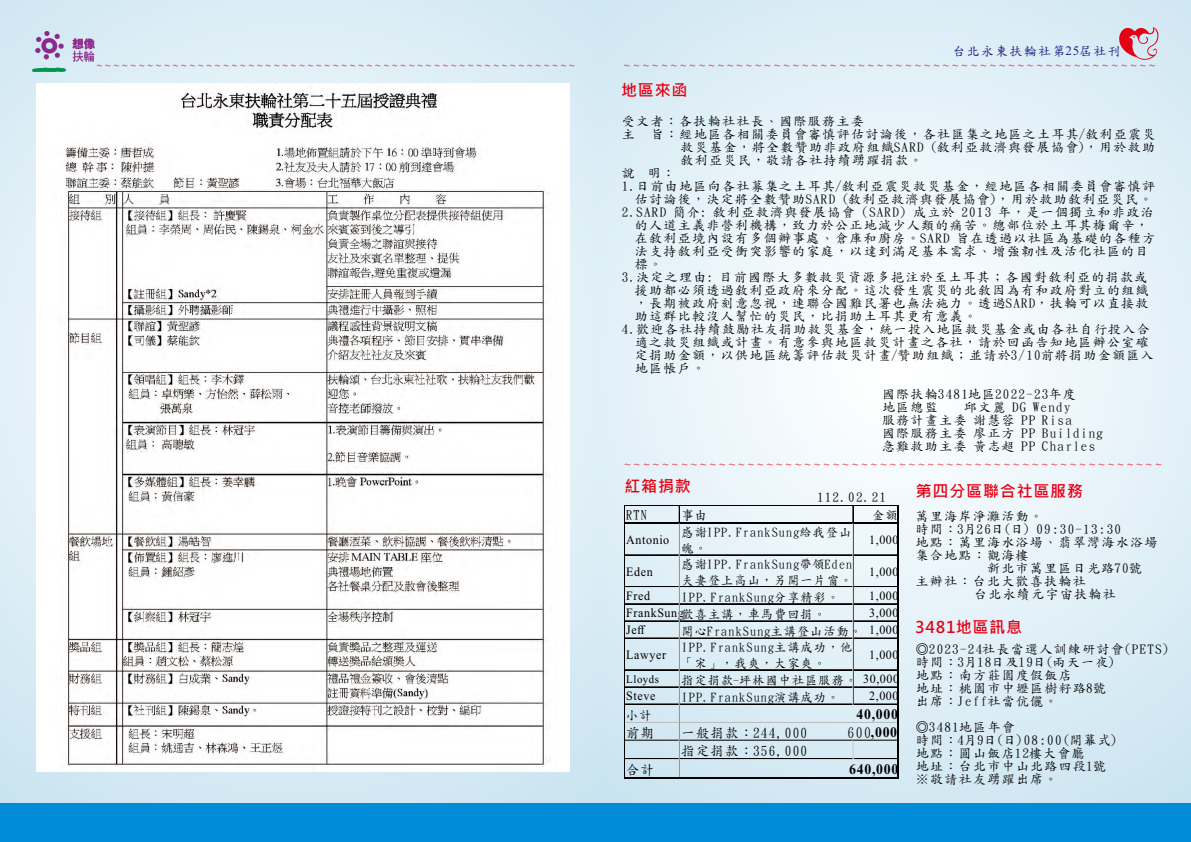
<style>
.page{position:relative;width:1191px;height:842px;background:#fff}
.page>*{position:absolute;margin:0;border:0;box-sizing:border-box;transform-origin:0 0}
.t1{font:700 16px "Microsoft Jheng Hei";letter-spacing:.05em;color:#e60013}
.t2{font:15.2px "DF Kai Shu SB Estd BF";color:#e60013;scale:.93 1}
.t3{font:15.2px "DF Kai Shu SB Estd BF";color:#e60013}
.t4{font:15.2px "DF Kai Shu SB Estd BF";color:#e60013;scale:1.04 1}
.t5{font:700 14.6px "Times New Roman";letter-spacing:.05em;color:#000;scale:.95 1}
.t6{font:14px "DF Kai Shu W5 WIN BF";letter-spacing:.1em;color:#000;scale:.95 1}
.t7{font:13px/13px "DF Kai Shu W5 WIN BF";letter-spacing:.1em;color:#000}
.t8{font:13px "DF Kai Shu SB Estd BF";letter-spacing:.1em;color:#1e2188}
.t9{font:12.7px/15.9px "DF Kai Shu W5 WIN BF";letter-spacing:.1em;color:#000;scale:.95 1}
.t10{font:12.7px "Times New Roman";letter-spacing:.05em;color:#000;scale:.95 1}
.t11{font:12.7px "DF Kai Shu SB Estd BF";color:#000;scale:.95 1}
.t12{font:11.4px "Times New Roman";letter-spacing:.05em;color:#000;scale:.95 1}
.s1{font-family:"Times New Roman"}
.s2{font-family:"DF Kai Shu W5 WIN BF";font-weight:400;color:#0d0d0d}
</style>
<div class="page">
<div style="left:0;top:0;width:599px;height:836px;background:linear-gradient(to right,#d9ebf5,#d9ebf5)"></div>
<svg style="left:599px;top:0;width:592px;height:803px"></svg>
<div style="left:0;top:803px;width:1191px;height:38px;background:#008cd6"></div>
<svg style="left:1107px;top:18px;width:52px;height:43px;background:#d9b8c3"></svg>
<img style="left:32px;top:31px;width:62px;height:41px">
<img style="left:36px;top:84px;width:534px;height:688px">
<hr style="left:624px;top:505px;width:274px;height:1px;background:#000">
<svg style="left:679px;top:506px;width:1px;height:16px"></svg>
<hr style="left:624px;top:522px;width:274px;height:2px;background:#000">
<svg style="left:852px;top:506px;width:2px;height:16px"></svg>
<hr style="left:624px;top:555px;width:273px;height:1px;background:#000">
<hr style="left:624px;top:586px;width:273px;height:1px;background:#000">
<hr style="left:624px;top:604px;width:273px;height:1px;background:#000">
<hr style="left:624px;top:603px;width:273px;height:1px;background:#000">
<hr style="left:624px;top:621px;width:273px;height:1px;background:#000">
<hr style="left:624px;top:638px;width:273px;height:1px;background:#000">
<hr style="left:624px;top:670px;width:273px;height:1px;background:#000">
<hr style="left:624px;top:669px;width:273px;height:1px;background:#000">
<hr style="left:624px;top:687px;width:273px;height:1px;background:#000">
<hr style="left:624px;top:704px;width:273px;height:1px;background:#000">
<hr style="left:624px;top:722px;width:273px;height:1px;background:#d4d4d4">
<hr style="left:624px;top:740px;width:55px;height:1px;background:#000">
<hr style="left:853px;top:524px;width:1px;height:181px;background:#000">
<hr style="left:852px;top:524px;width:1px;height:181px;background:#d4d4d4">
<hr style="left:680px;top:740px;width:217px;height:1px;background:#000">
<hr style="left:624px;top:505px;width:1px;height:273px;background:#000">
<hr style="left:624px;top:758px;width:273px;height:1px;background:#000">
<hr style="left:679px;top:524px;width:1px;height:253px;background:#d4d4d4">
<hr style="left:624px;top:777px;width:274px;height:1px;background:#000">
<hr style="left:897px;top:506px;width:1px;height:272px;background:#000">
<svg style="left:852px;top:741px;width:2px;height:17px"></svg>
<p class="t8" style="left:952px;top:44px;width:170px">台北永東扶輪社第<span class="s1">25</span>屆社刊</p>
<p class="t2" style="left:96px;top:58px;width:517px">~~~~~~~~~~~~~~~~~~~~~~~~~~~~~~~~~~~~~~~~~~~~~~~~~~~~~~~~~</p>
<p class="t3" style="left:623px;top:58px;width:534px">~~~~~~~~~~~~~~~~~~~~~~~~~~~~~~~~~~~~~~~~~~~~~~~~~~~~~~~~~</p>
<p class="t1" style="left:621px;top:82px;width:68px">地區來函</p>
<p class="t7" style="left:622px;top:114px;width:243px">受文者：各扶輪社社長、國際服務主委</p>
<p class="t7" style="left:622px;top:127px;width:535px">主 旨：經地區各相關委員會審慎評估討論後，各社匯集之地區之土耳其/敘利亞震災</p>
<p class="t7" style="left:680px;top:140px;width:476px">救災基金，將全數贊助非政府組織SARD (敘利亞救濟與發展協會)，用於救助</p>
<p class="t7" style="left:680px;top:153px;width:243px">敘利亞災民，敬請各社持續踴躍捐款。</p>
<p class="t7" style="left:622px;top:166px;width:55px">說 明：</p>
<p class="t7" style="left:622px;top:179px;width:534px;text-align:right">1. 日前由地區向各社募集之土耳其/敘利亞震災救災基金，經地區各相關委員會審慎評估討論後，決定將全數贊助SARD (敘利亞救濟與發展協會)，用於救助敘利亞災民。</p>
<p class="t7" style="left:635px;top:205px;width:522px;text-indent:-13px">2. SARD 簡介: 敘利亞救濟與發展協會 (SARD) 成立於 2013 年，是一個獨立和非政治的人道主義非營利機構，致力於公正地減少人類的痛苦。總部位於土耳其梅爾辛，在敘利亞境內設有多個辦事處、倉庫和廚房。SARD 旨在透過以社區為基礎的各種方法支持敘利亞受衝突影響的家庭，以達到滿足基本需求、增強韌性及活化社區的目標。</p>
<p class="t7" style="left:635px;top:270px;width:515px;text-align:justify;text-indent:-13px">3. 決定之理由: 目前國際大多數救災資源多挹注於至土耳其；各國對敘利亞的捐款或援助都必須透過敘利亞政府來分配。這次發生震災的北敘因為有和政府對立的組織，長期被政府刻意忽視，連聯合國難民署也無法施力。透過SARD，扶輪可以直接救助這群比較沒人幫忙的災民，比捐助土耳其更有意義。</p>
<p class="t7" style="left:635px;top:322px;width:520px;text-indent:-13px">4. 歡迎各社持續鼓勵社友捐助救災基金，統一投入地區救災基金或由各社自行投入合適之救災組織或計畫。有意參與地區救災計畫之各社，請於回函告知地區辦公室確定捐助金額，以供地區統籌評估救災計畫/贊助組織；並請於3/10前將捐助金額匯入地區帳戶。</p>
<p class="t7" style="left:882px;top:387px;width:195px">國際扶輪3481地區2022-23年度地區總監</p>
<p class="t7" style="left:882px;top:400px;width:222px;text-indent:82px">邱文麗 DG Wendy<br>服務計畫主委 謝慧蓉 PP Risa<br>國際服務主委 廖正方 PP Building急難救助主委 黃志超 PP Charles</p>
<p class="t4" style="left:624px;top:457px;width:519px">~~~~~~~~~~~~~~~~~~~~~~~~~~~~~~~~~~~~~~~~~~~~~~~~~~~~~~~~~</p>
<p class="t1" style="left:624px;top:478px;width:68px">紅箱捐款</p>
<p class="t7" style="left:817px;top:490px;width:70px">112.02.21</p>
<p class="t1" style="left:916px;top:483px;width:169px">第四分區聯合社區服務</p>
<p class="t7" style="left:915px;top:509px;width:129px">萬里海岸淨灘活動。</p>
<p class="t7" style="left:915px;top:522px;width:207px">時間：3月26日(日) 09:30-13:30</p>
<p class="t7" style="left:915px;top:535px;width:243px">地點：萬里海水浴場、翡翠灣海水浴場</p>
<p class="t7" style="left:915px;top:548px;width:115px">集合地點：觀海樓</p>
<p class="t7" style="left:987px;top:561px;width:156px">新北市萬里區日光路70號</p>
<p class="t7" style="left:915px;top:574px;width:172px">主辦社：台北大歡喜扶輪社</p>
<p class="t7" style="left:974px;top:587px;width:143px">台北永續元宇宙扶輪社</p>
<p class="t1" style="left:915px;top:618px;width:108px">3481地區訊息</p>
<p class="t7" style="left:916px;top:642px;width:255px">◎2023-24社長當選人訓練研討會(PETS)時間：3月18日及19日(兩天一夜)<br>地點：南方莊園度假飯店<br>地址：桃園市中壢區樹籽路8號<br>出席：Jeff社當伉儷。</p>
<p class="t7" style="left:916px;top:720px;width:203px">◎3481地區年會<br>時間：4月9日(日)08:00(開幕式)地點：圓山飯店12樓大會廳<br>地址：台北市中山北路四段1號※敬請社友踴躍出席。</p>
<p class="t11" style="left:626px;top:509px;width:23px">RTN</p>
<p class="t9" style="left:681px;top:507px;width:28px">事由</p>
<p class="t9" style="left:872px;top:507px;width:28px">金額</p>
<p class="t10" style="left:626px;top:535px;width:47px">Antonio</p>
<p class="t9" style="left:681px;top:525px;width:180px">感謝IPP.FrankSung給我登山魄。</p>
<p class="t10" style="left:869px;top:535px;width:32px">1,000</p>
<p class="t10" style="left:626px;top:567px;width:29px">Eden</p>
<p class="t9" style="left:681px;top:556px;width:181px">感謝IPP.FrankSung帶領Eden夫妻登上高山，另開一片窗。</p>
<p class="t10" style="left:869px;top:567px;width:32px">1,000</p>
<p class="t10" style="left:626px;top:591px;width:27px">Fred</p>
<p class="t9" style="left:681px;top:589px;width:167px">IPP.FrankSung分享精彩。</p>
<p class="t10" style="left:869px;top:591px;width:32px">1,000</p>
<p class="t9" style="left:626px;top:606px;width:211px"><span class="s1">FrankSung</span>歡喜主講，車馬費回捐。</p>
<p class="t10" style="left:869px;top:608px;width:32px">3,000</p>
<p class="t10" style="left:626px;top:625px;width:22px">Jeff</p>
<p class="t9" style="left:681px;top:623px;width:230px">開心FrankSung主講登山活動。 <span class="s1">1,000</span></p>
<p class="t10" style="left:626px;top:650px;width:43px">Lawyer</p>
<p class="t9" style="left:681px;top:639px;width:181px">IPP.FrankSung主講成功，他「宋」，我爽，大家爽。</p>
<p class="t10" style="left:869px;top:650px;width:32px">1,000</p>
<p class="t12" style="left:626px;top:675px;width:36px">Lloyds</p>
<p class="t9" style="left:681px;top:672px;width:230px">指定捐款-坪林國中社區服務。 <span class="s1">30,000</span></p>
<p class="t10" style="left:626px;top:691px;width:32px">Steve</p>
<p class="t9" style="left:681px;top:689px;width:167px">IPP.FrankSung演講成功。</p>
<p class="t10" style="left:869px;top:691px;width:32px">2,000</p>
<p class="t9" style="left:626px;top:707px;width:28px">小計</p>
<p class="t6" style="left:626px;top:726px;width:31px">前期</p>
<p class="t6" style="left:681px;top:744px;width:134px">指定捐款：356,000</p>
<p class="t6" style="left:626px;top:762px;width:31px">合計</p>
<p class="t5" style="left:856px;top:709px;width:45px">40,000</p>
<p class="t6" style="left:681px;top:726px;width:134px">一般捐款：244,000</p>
<p class="t5" style="left:847px;top:727px;width:54px"><span class="s2">600</span>,000</p>
<p class="t5" style="left:849px;top:764px;width:53px">640,000</p>
</div>
